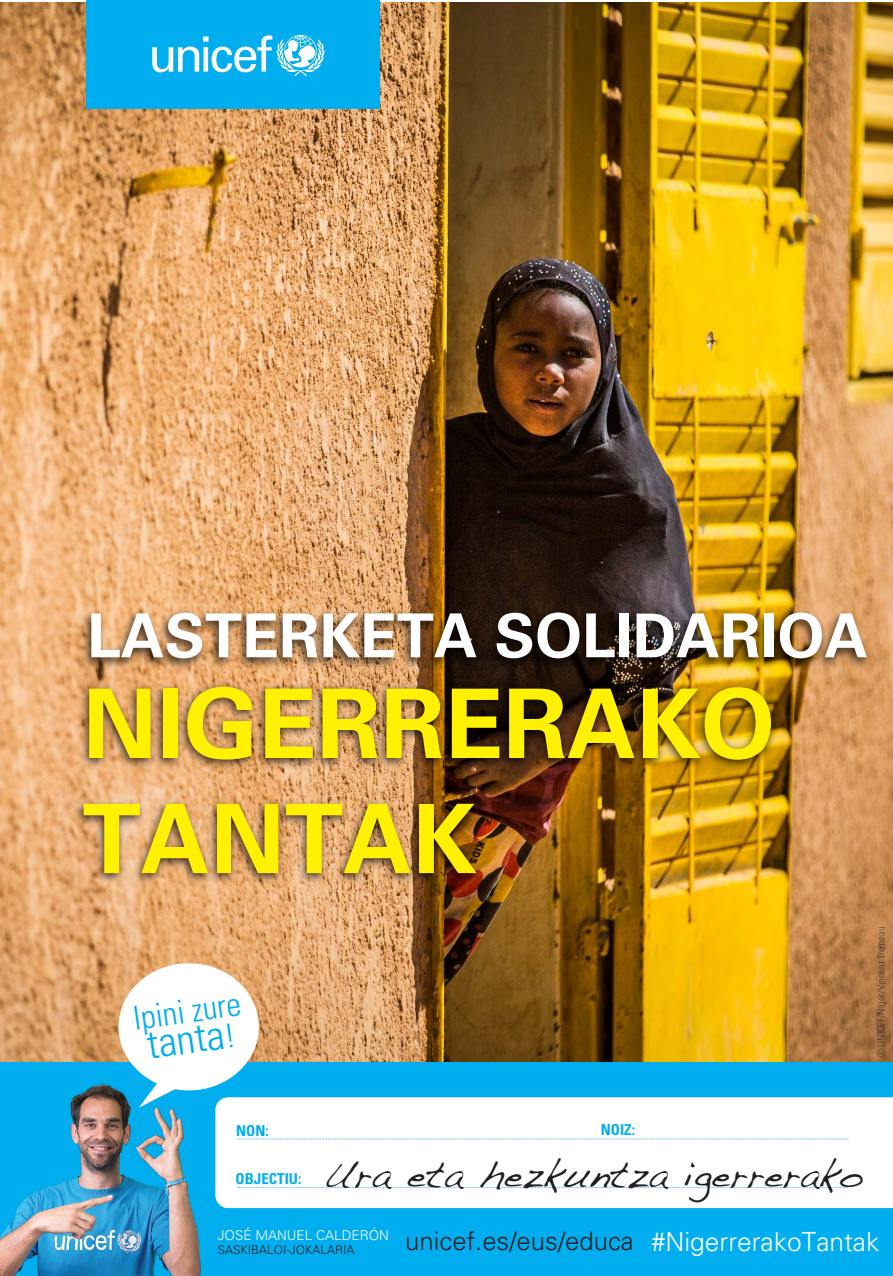
<style>
.page{position:relative;width:893px;height:1276px;background:#fff}
.page>*{position:absolute;margin:0;border:0;box-sizing:border-box;transform-origin:0 0}
.t1{font:700 95.93px/115.1px "Univers LT Std";color:#fff101}
.t2{font:700 60.6px "Univers LT Std";color:#fff}
.t3{font:300 condensed 41.25px "Univers LT Std";color:#00aeef}
.t4{font:300 condensed 33px "Univers LT Std";color:#00aeef}
.t5{font:32.92px "Dakota";color:#231f20}
.t6{font:300 26.4px "Univers LT Std";color:#fff}
.t7{font:300 25.72px "Univers LT Std";color:#231f20}
.t8{font:700 condensed 15px "Univers LT Std";color:#00aeef}
.t9{font:300 13.5px "Univers LT Std";color:#fff}
.t10{font:300 12px "Univers LT Std";color:#231f20}
.t11{font:300 condensed 10.5px "Univers LT Std";color:rgb(35 31 32/.7)}
.s1{font-size:33px}
</style>
<div class="page">
<img style="left:0;top:3px;width:893px;height:1060px">
<div style="left:1px;top:1063px;width:892px;height:213px;background:#00aeef"></div>
<img style="left:0;top:1081px;width:209px;height:195px">
<div style="left:119px;top:963px;width:140px;height:127px;background:#fff;border-radius:50%"></div>
<svg style="left:139px;top:1081px;width:46px;height:26px"></svg>
<div style="left:215px;top:1097px;width:678px;height:112px;background:#fff"></div>
<svg style="left:236px;top:1138px;width:613px;height:1px"></svg>
<svg style="left:238px;top:1187px;width:610px;height:1px"></svg>
<div style="left:86px;top:1px;width:294px;height:108px;background:#00aeef"></div>
<svg style="left:152px;top:35px;width:172px;height:41px"></svg>
<img style="left:55px;top:662px;width:742px;height:241px">
<img style="left:62px;top:590px;width:830px;height:100px">
<h2 class="t2" style="left:87px;top:600px;width:783px">LASTERKETA SOLIDARIOA</h2>
<h1 class="t1" style="left:82px;top:667px;width:694px">NIGERRERAKO<br>TANTAK</h1>
<h3 class="t4" style="left:131px;top:998px;width:110px;rotate:-8deg">Ipini zure</h3>
<h3 class="t3" style="left:144px;top:1020px;width:90px;rotate:-8deg">tanta<span class="s1">!</span></h3>
<h3 class="t8" style="left:236px;top:1121px;width:34px">NON:</h3>
<h3 class="t8" style="left:601px;top:1121px;width:36px">NOIZ:</h3>
<p class="t11" style="left:875px;top:1057px;width:132px;rotate:-90deg">© UNICEF/Níger/Vincent Tremeau</p>
<h3 class="t5" style="left:324px;top:1154px;width:540px">Ura eta hezkuntza igerrerako</h3>
<h3 class="t7" style="left:405px;top:1225px;width:230px">unicef.es/eus/educa</h3>
<h3 class="t8" style="left:236px;top:1169px;width:67px">OBJECTIU:</h3>
<p class="t9" style="left:218px;top:1226px;width:173px">JOSÉ MANUEL CALDERÓN</p>
<p class="t10" style="left:218px;top:1242px;width:138px">SASKIBALOI-JOKALARIA</p>
<h3 class="t6" style="left:651px;top:1226px;width:230px">#NigerrerakoTantak</h3>
</div>
